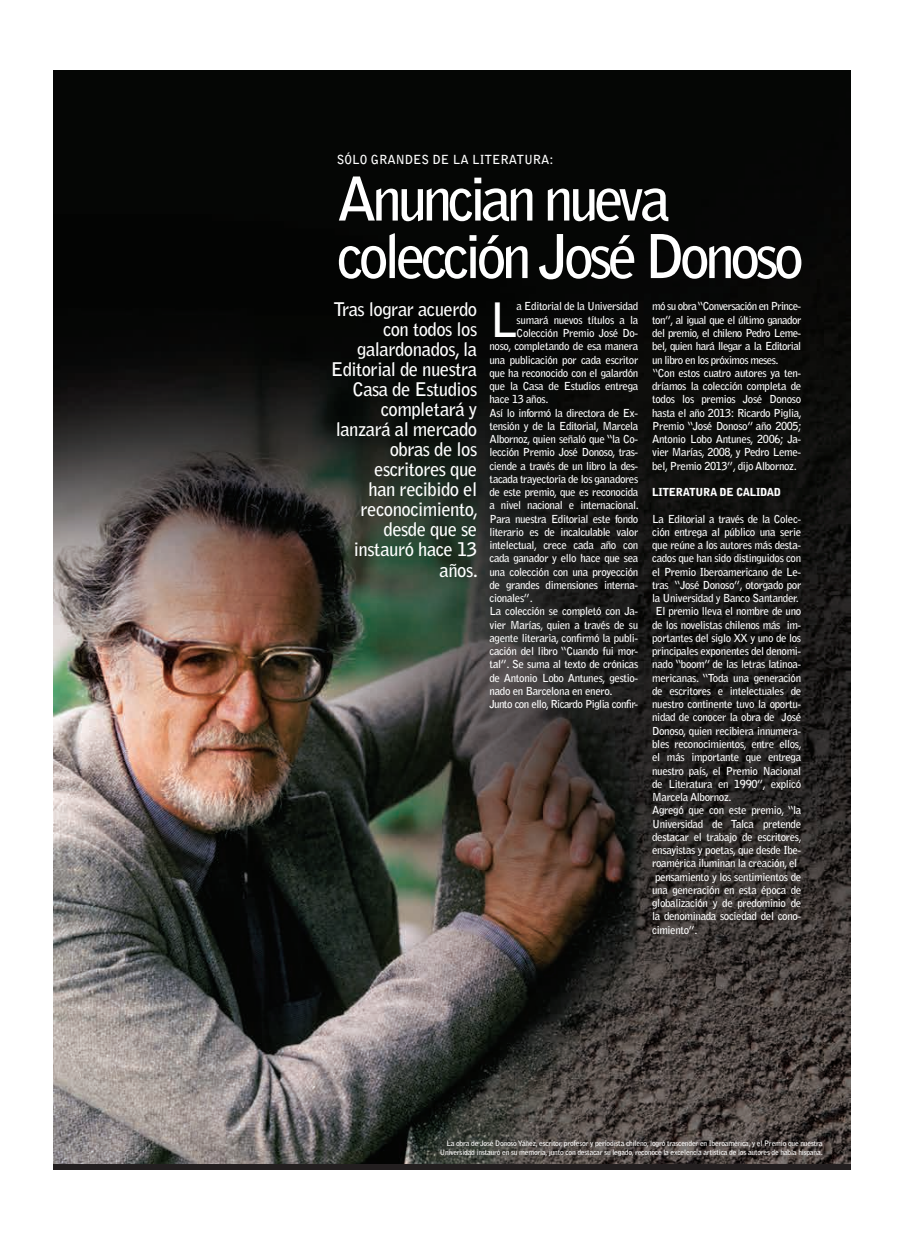
<style>
.page{position:relative;width:904px;height:1241px;background:#fff}
.page>*{position:absolute;margin:0;border:0;box-sizing:border-box;transform-origin:0 0}
.t1{font:700 60px/57.5px "Bell Gothic Std";letter-spacing:-.08em;color:#fff}
.t2{font:700 47.12px "Bell Gothic Std";color:#fff}
.t3{font:700 18.75px/20px "Bell Gothic Std";letter-spacing:-.03em;color:#fff;text-align:right}
.t4{font:700 12.5px "Bell Gothic Std";color:#fff}
.t5{font:700 11px/13.2px "Bell Gothic Std";letter-spacing:-.035em;color:#fff}
.t6{font:700 11px "Bell Gothic Std";letter-spacing:-.055em;color:#fff}
.t7{font:900 11px "Bell Gothic Std";letter-spacing:-.035em;color:#fff}
.t8{font:700 7.5px/9px "Bell Gothic Std";letter-spacing:-.03em;color:#fff;text-align:right}
</style>
<div class="page">
<img style="left:53px;top:71px;width:797px;height:1093px">
<div style="left:53px;top:1164px;width:797px;height:5px;background:#231f20"></div>
<p class="t4" style="left:337px;top:151px;width:16px">Sólo</p>
<p class="t4" style="left:371px;top:151px;width:10px">grandes</p>
<p class="t4" style="left:432px;top:151px;width:49px">delaliteratura</p>
<p class="t4" style="left:549px;top:151px;width:6px">:</p>
<h1 class="t1" style="left:337px;top:170px;width:468px">Anuncian nueva colección José Donoso</h1>
<h2 class="t2" style="left:489px;top:291px;width:30px">L</h2>
<p class="t5" style="left:516px;top:300px;width:123px">a Editorial de la Universidad</p>
<h3 class="t3" style="left:331px;top:299px;width:149px">Tras lograr acuerdo con todos los galardonados, la<br>Editorial de nuestra<br>Casa de Estudios completará y lanzará al mercado obras de los escritores que<br>han recibido el reconocimiento, desde que se instauró hace 13 años.</h3>
<p class="t5" style="left:652px;top:300px;width:151px">mó su obra “Conversación en Prince&shy;ton”, al igual que el último ganador del premio, el chileno Pedro Leme&shy;bel, quien hará llegar a la Editorial un libro en los próximos meses. “Con estos cuatro autores ya ten&shy;dríamos la colección completa de todos los premios José Donoso hasta el año 2013: Ricardo Piglia, Premio “José Donoso” año 2005; Antonio Lobo Antunes, 2006; Ja&shy;vier Marías, 2008, y Pedro Leme&shy;bel, Premio 2013”, dijo Albornoz.</p>
<p class="t7" style="left:652px;top:485px;width:130px">LITERATURA DE CALIDAD</p>
<p class="t5" style="left:652px;top:512px;width:151px">La Editorial a través de la Colec&shy;ción entrega al público una serie que reúne a los autores más desta&shy;cados que han sido distinguidos con el Premio Iberoamericano de Le&shy;tras “José Donoso”, otorgado por la Universidad y Banco Santander.<br>El premio lleva el nombre de uno de los novelistas chilenos más im&shy;portantes del siglo XX y uno de los principales exponentes del denomi&shy;nado “boom” de las letras latinoa&shy;mericanas. “Toda una generación de escritores e intelectuales de nuestro continente tuvo la oportu&shy;nidad de conocer la obra de José<br>Donoso, quien recibiera innumera&shy;bles reconocimientos, entre ellos, el más importante que entrega nuestro país, el Premio Nacional de Literatura en 1990”, explicó<br>Marcela Albornoz.<br>Agregó que con este premio, “la<br>Universidad de Talca pretende destacar el trabajo de escritores, ensayistas y poetas, que desde Ibe&shy;roamérica iluminan la creación, el pensamiento y los sentimientos de una generación en esta época de globalización y de predominio de la denominada sociedad del cono&shy;cimiento”.</p>
<p class="t5" style="left:516px;top:313px;width:123px">sumará nuevos títulos a la</p>
<p class="t5" style="left:516px;top:326px;width:123px">Colección Premio José Do-</p>
<p class="t5" style="left:489px;top:339px;width:150px">noso, completando de esa manera</p>
<p class="t5" style="left:489px;top:353px;width:150px">una publicación por cada escritor</p>
<p class="t5" style="left:489px;top:366px;width:150px">que ha reconocido con el galardón</p>
<p class="t5" style="left:489px;top:379px;width:150px">que la Casa de Estudios entrega</p>
<p class="t5" style="left:489px;top:392px;width:60px">hace 13 años.</p>
<p class="t5" style="left:489px;top:406px;width:150px">Así lo informó la directora de Ex-</p>
<p class="t5" style="left:489px;top:419px;width:150px">tensión y de la Editorial, Marcela</p>
<p class="t5" style="left:489px;top:432px;width:150px">Albornoz, quien señaló que “la Co-</p>
<p class="t5" style="left:489px;top:445px;width:150px">lección Premio José Donoso, tras-</p>
<p class="t5" style="left:489px;top:459px;width:150px">ciende a través de un libro la des-</p>
<p class="t5" style="left:489px;top:472px;width:150px">tacada trayectoria de los ganadores</p>
<p class="t5" style="left:489px;top:485px;width:150px">de este premio, que es reconocida</p>
<p class="t5" style="left:489px;top:498px;width:151px">a nivel nacional e internacional.</p>
<p class="t5" style="left:489px;top:512px;width:150px">Para nuestra Editorial este fondo</p>
<p class="t5" style="left:489px;top:525px;width:150px">literario es de incalculable valor</p>
<p class="t5" style="left:489px;top:538px;width:150px">intelectual, crece cada año con</p>
<p class="t5" style="left:489px;top:551px;width:150px">cada ganador y ello hace que sea</p>
<p class="t5" style="left:489px;top:565px;width:150px">una colección con una proyección</p>
<p class="t5" style="left:489px;top:578px;width:150px">de grandes dimensiones interna-</p>
<p class="t5" style="left:489px;top:591px;width:45px">cionales”.</p>
<p class="t5" style="left:489px;top:604px;width:150px">La colección se completó con Ja-</p>
<p class="t5" style="left:489px;top:618px;width:150px">vier Marías, quien a través de su</p>
<p class="t5" style="left:489px;top:631px;width:150px">agente literaria, confirmó la publi-</p>
<p class="t5" style="left:489px;top:644px;width:150px">cación del libro “Cuando fui mor-</p>
<p class="t5" style="left:489px;top:657px;width:150px">tal”. Se suma al texto de crónicas</p>
<p class="t5" style="left:489px;top:671px;width:150px">de Antonio Lobo Antunes, gestio-</p>
<p class="t5" style="left:489px;top:684px;width:125px">nado en Barcelona en enero.</p>
<p class="t6" style="left:489px;top:697px;width:150px">Junto con ello, Ricardo Piglia confir-</p>
<p class="t8" style="left:440px;top:1138px;width:384px">La obra de José Donoso Yáñez, escritor, profesor y periodista chileno, logró trascender en Iberoamérica, y el Premio que nuestra<br>Universidad instauró en su memoria, junto con destacar su legado, reconoce la excelencia artística de los autores de habla hispana.</p>
</div>
